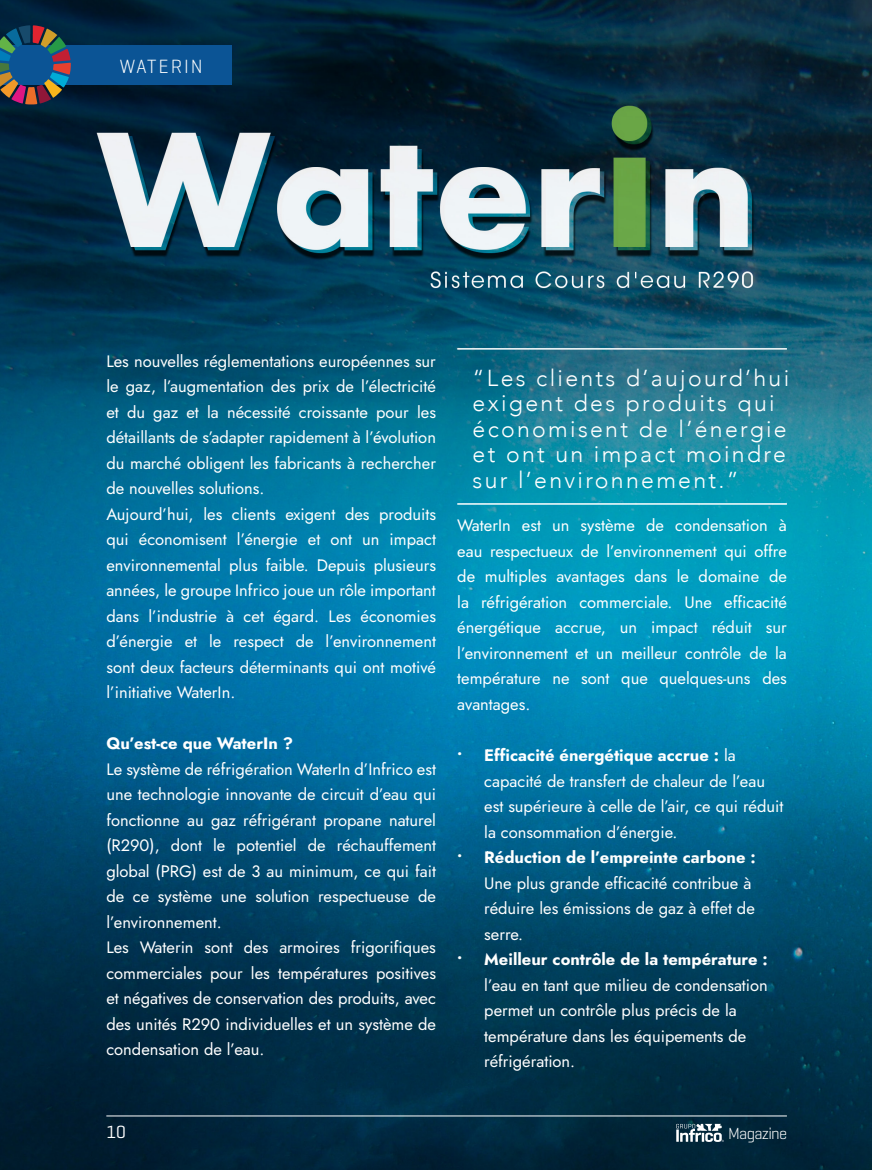
<style>
.page{position:relative;width:872px;height:1170px;background:#fff}
.page>*{position:absolute;margin:0;border:0;box-sizing:border-box;transform-origin:0 0}
.t1{font:300 23.1px/25.5px "Avenir";letter-spacing:.1em;color:#fff}
.t2{font:300 19.5px "Geogrotesque";letter-spacing:.1em;color:#fff}
.t3{font:18px "Geogrotesque";color:#fff}
.t4{font:16.5px/25.5px "Jost";color:#fff;text-align:justify}
.t5{font:700 16.5px "Jost";color:#fff}
.t6{font:300 16.35px "Geogrotesque";letter-spacing:-.05em;color:#fff}
.s1{font-weight:700}
</style>
<div class="page">
<img style="left:0;top:0;width:872px;height:1169px">
<svg style="left:676px;top:1123px;width:48px;height:19px"></svg>
<hr style="left:106px;top:1115px;width:681px;height:1px;background:#fff">
<div style="left:0;top:45px;width:231px;height:40px;background:#0b5495"></div>
<svg style="left:0;top:25px;width:71px;height:79px"></svg>
<hr style="left:457px;top:348px;width:330px;height:1px;background:#fff">
<hr style="left:457px;top:503px;width:330px;height:1px;background:#fff">
<p class="t2" style="left:120px;top:54px;width:85px">WATERIN</p>
<p class="t4" style="left:106px;top:348px;width:331px">Les nouvelles réglementations européennes sur le gaz, l’augmentation des prix de l’électricité et du gaz et la nécessité croissante pour les détaillants de s’adapter rapidement à l’évolution du marché obligent les fabricants à rechercher de nouvelles solutions.</p>
<p class="t4" style="left:106px;top:501px;width:331px">Aujourd’hui, les clients exigent des produits qui économisent l’énergie et ont un impact environnemental plus faible. Depuis plusieurs années, le groupe Infrico joue un rôle important dans l’industrie à cet égard. Les économies d’énergie et le respect de l’environnement sont deux facteurs déterminants qui ont motivé l’initiative WaterIn.</p>
<p class="t5" style="left:106px;top:732px;width:188px">Qu’est-ce que WaterIn ?</p>
<p class="t4" style="left:106px;top:756px;width:331px">Le système de réfrigération WaterIn d’Infrico est une technologie innovante de circuit d’eau qui fonctionne au gaz réfrigérant propane naturel (R290), dont le potentiel de réchauffement global (PRG) est de 3 au minimum, ce qui fait de ce système une solution respectueuse de l’environnement.</p>
<p class="t4" style="left:106px;top:934px;width:331px">Les Waterin sont des armoires frigorifiques commerciales pour les températures positives et négatives de conservation des produits, avec des unités R290 individuelles et un système de condensation de l’eau.</p>
<p class="t1" style="left:472px;top:365px;width:318px">“Les clients d’aujourd’hui exigent des produits qui économisent de l’énergie et ont un impact moindre sur l’environnement.”</p>
<p class="t4" style="left:457px;top:513px;width:331px">WaterIn est un système de condensation à eau respectueux de l’environnement qui offre de multiples avantages dans le domaine de la réfrigération commerciale. Une efficacité énergétique accrue, un impact réduit sur l’environnement et un meilleur contrôle de la température ne sont que quelques-uns des avantages.</p>
<p class="t4" style="left:484px;top:742px;width:300px;text-align:left;text-indent:-27px"><span class="s1">• Efficacité énergétique accrue :</span> la capacité de transfert de chaleur de l’eau est supérieure à celle de l’air, ce qui réduit la consommation d’énergie.</p>
<p class="t4" style="left:484px;top:844px;width:273px;text-align:left;text-indent:-27px"><span class="s1">• Réduction de l’empreinte carbone :<br></span>Une plus grande efficacité contribue à réduire les émissions de gaz à effet de serre.</p>
<p class="t4" style="left:484px;top:946px;width:285px;text-align:left;text-indent:-27px"><span class="s1">• Meilleur contrôle de la température : </span>l’eau en tant que milieu de condensation permet un contrôle plus précis de la température dans les équipements de réfrigération.</p>
<p class="t3" style="left:106px;top:1120px;width:21px">10</p>
<p class="t6" style="left:728px;top:1122px;width:60px">Magazine</p>
</div>
